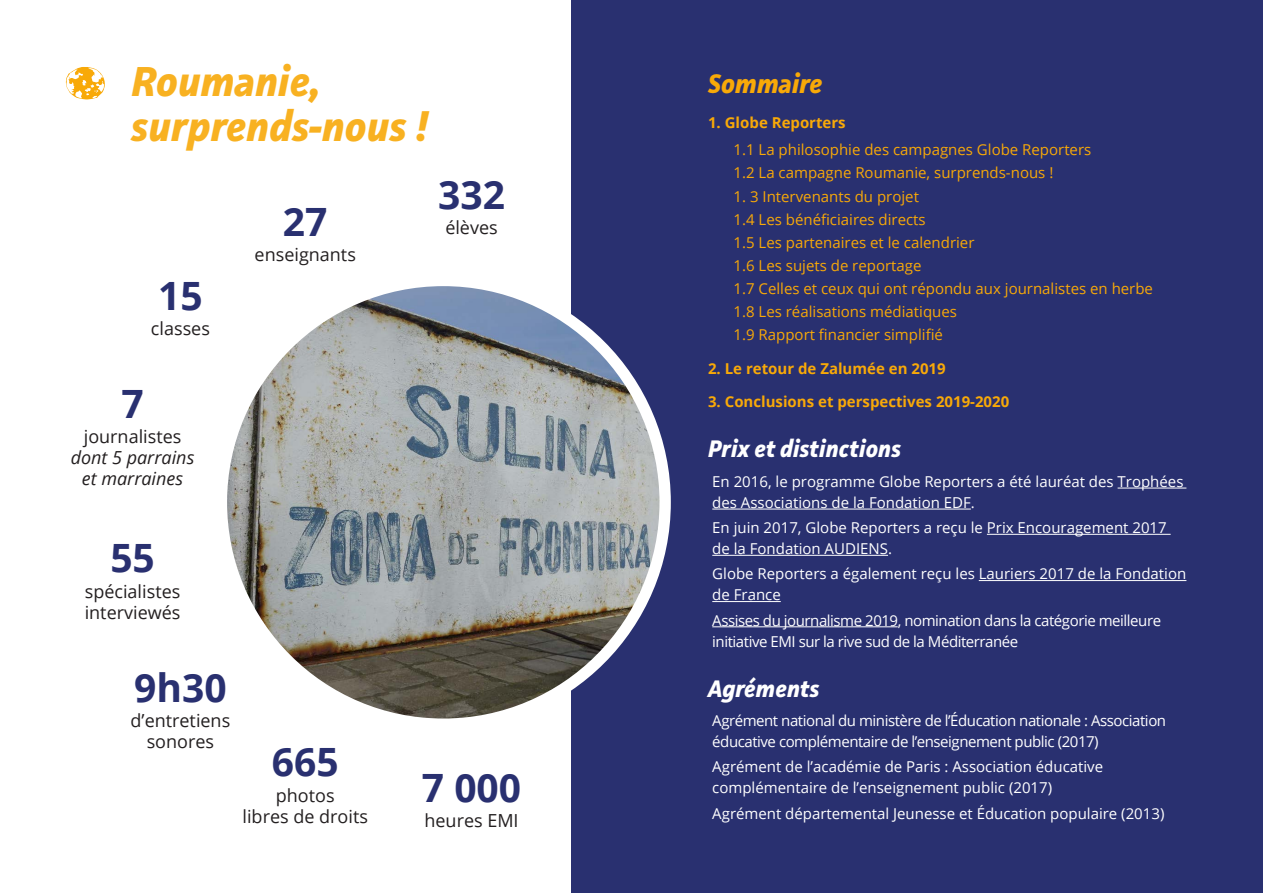
<style>
.page{position:relative;width:1263px;height:893px;background:#fff}
.page>*{position:absolute;margin:0;border:0;box-sizing:border-box;transform-origin:0 0}
.t1{font:italic 700 42px/44.7px "Facit";color:#f8b121}
.t2{font:700 39px "Open Sans";color:#293070}
.t3{font:italic 700 27px "Facit";color:#f8a908}
.t4{font:italic 700 24px "Facit";color:#fff}
.t5{font:18px/21px "Open Sans";color:#231f20;text-align:center}
.t6{font:italic 18px/21px "Open Sans";color:#231f20;text-align:center}
.t7{font:15px/21px "Open Sans";color:#fff}
.t8{font:15px/23.1px "Open Sans";color:#f8a908}
.t9{font:15px/21px "Open Sans";letter-spacing:-.03em;color:#fff}
.t10{font:700 15px "Open Sans";color:#f8a908}
</style>
<div class="page">
<div style="left:572px;top:0;width:691px;height:893px;background:#293070"></div>
<svg style="left:66px;top:67px;width:39px;height:33px"></svg>
<hr style="left:1117px;top:488px;width:69px;height:1px;background:#fff">
<hr style="left:712px;top:509px;width:259px;height:1px;background:#fff">
<hr style="left:987px;top:534px;width:184px;height:1px;background:#fff">
<hr style="left:712px;top:555px;width:176px;height:1px;background:#fff">
<hr style="left:979px;top:580px;width:207px;height:1px;background:#fff">
<hr style="left:712px;top:601px;width:69px;height:1px;background:#fff">
<hr style="left:712px;top:626px;width:186px;height:1px;background:#fff">
<img style="left:228px;top:285px;width:437px;height:439px">
<div style="left:216px;top:275px;width:455px;height:455px;border:11px solid #fff;border-radius:50%"></div>
<h1 class="t1" style="left:131px;top:58px;width:298px">Roumanie, surprends-nous !</h1>
<h3 class="t3" style="left:708px;top:67px;width:116px">Sommaire</h3>
<p class="t10" style="left:708px;top:112px;width:139px">1. Globe Reporters</p>
<p class="t8" style="left:733px;top:138px;width:359px">1.1 La philosophie des campagnes Globe Reporters<br>1.2 La campagne Roumanie, surprends-nous !</p>
<p class="t8" style="left:733px;top:184px;width:421px">1. 3 Intervenants du projet<br>1.4 Les bénéficiaires directs<br>1.5 Les partenaires et le calendrier<br>1.6 Les sujets de reportage<br>1.7 Celles et ceux qui ont répondu aux journalistes en herbe 1.8 Les réalisations médiatiques<br>1.9 Rapport financier simplifié</p>
<p class="t10" style="left:708px;top:358px;width:239px">2. Le retour de Zalumée en 2019</p>
<p class="t10" style="left:708px;top:391px;width:303px">3. Conclusions et perspectives 2019-2020</p>
<h3 class="t4" style="left:708px;top:434px;width:195px">Prix et distinctions</h3>
<p class="t7" style="left:712px;top:471px;width:473px">En 2016, le programme Globe Reporters a été lauréat des Trophées des Associations de la Fondation EDF.</p>
<p class="t7" style="left:712px;top:517px;width:456px">En juin 2017, Globe Reporters a reçu le Prix Encouragement 2017 de la Fondation AUDIENS.</p>
<p class="t7" style="left:712px;top:563px;width:475px">Globe Reporters a également reçu les Lauriers 2017 de la Fondation de France</p>
<p class="t9" style="left:712px;top:609px;width:450px">Assises du journalisme 2019, nomination dans la catégorie meilleure initiative EMI sur la rive sud de la Méditerranée</p>
<h3 class="t4" style="left:708px;top:673px;width:113px">Agréments</h3>
<p class="t9" style="left:712px;top:710px;width:455px">Agrément national du ministère de l’Éducation nationale : Association éducative complémentaire de l’enseignement public (2017)</p>
<p class="t7" style="left:712px;top:756px;width:392px">Agrément de l’académie de Paris : Association éducative complémentaire de l’enseignement public (2017)</p>
<p class="t7" style="left:712px;top:802px;width:454px">Agrément départemental Jeunesse et Éducation populaire (2013)</p>
<h2 class="t2" style="left:438px;top:167px;width:68px">332</h2>
<p class="t5" style="left:445px;top:217px;width:54px">élèves</p>
<h2 class="t2" style="left:283px;top:194px;width:46px">27</h2>
<p class="t5" style="left:255px;top:243px;width:103px">enseignants</p>
<h2 class="t2" style="left:158px;top:268px;width:46px">15</h2>
<p class="t5" style="left:151px;top:318px;width:60px">classes</p>
<h2 class="t2" style="left:121px;top:376px;width:24px">7</h2>
<p class="t5" style="left:84px;top:426px;width:99px">journalistes</p>
<p class="t6" style="left:71px;top:447px;width:125px">dont 5 parrains et marraines</p>
<h2 class="t2" style="left:110px;top:531px;width:46px">55</h2>
<p class="t5" style="left:85px;top:580px;width:97px;text-align:left">spécialistes interviewés</p>
<h2 class="t2" style="left:134px;top:660px;width:94px">9h30</h2>
<p class="t5" style="left:131px;top:710px;width:101px">d’entretiens sonores</p>
<h2 class="t2" style="left:272px;top:735px;width:68px">665</h2>
<p class="t5" style="left:243px;top:784px;width:127px">photos<br>libres de droits</p>
<h2 class="t2" style="left:422px;top:760px;width:101px">7 000</h2>
<p class="t5" style="left:424px;top:810px;width:96px">heures EMI</p>
</div>
